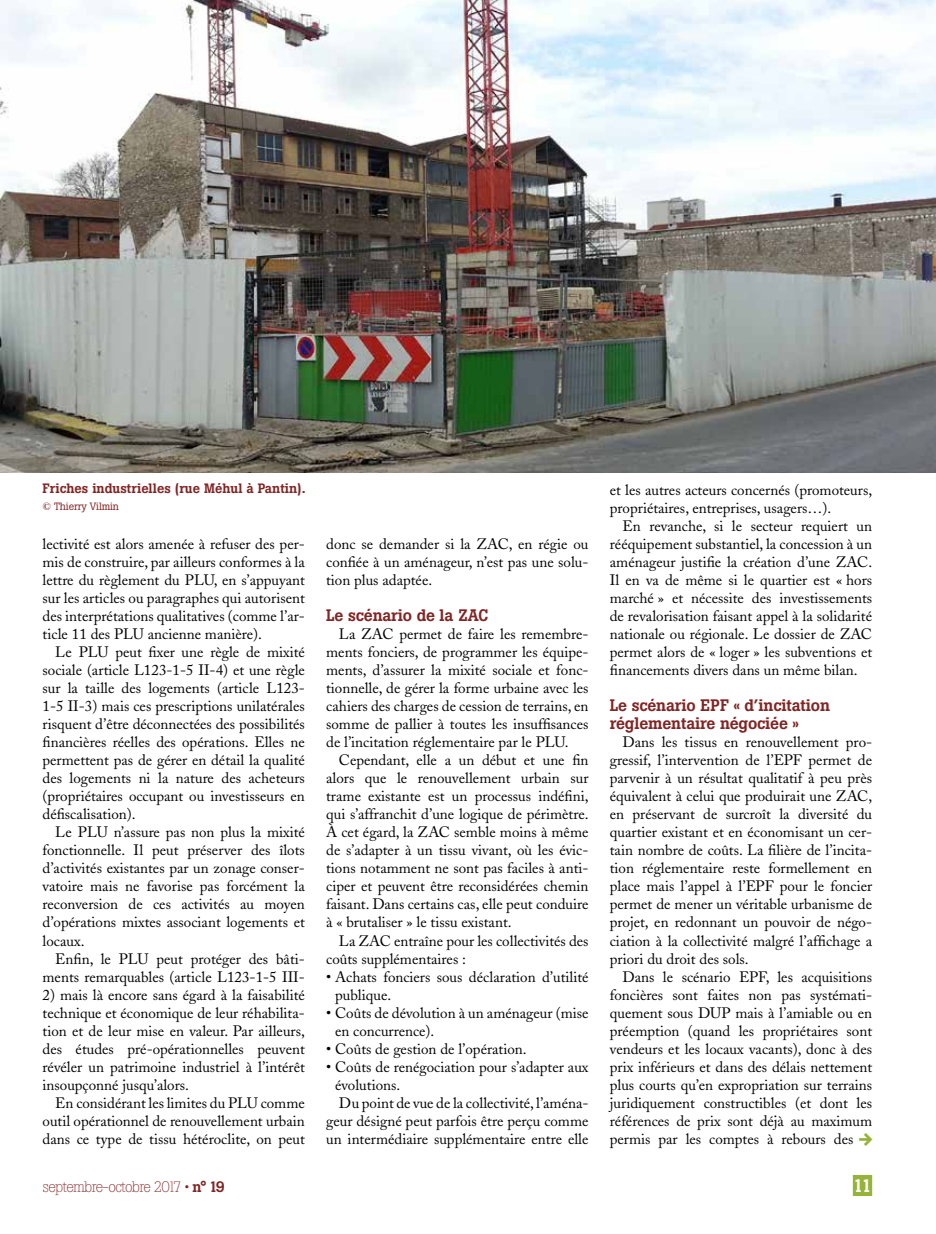
<style>
.page{position:relative;width:936px;height:1234px;background:#fff}
.page>*{position:absolute;margin:0;border:0;box-sizing:border-box;transform-origin:0 0}
.t1{font:500 18px "Boton";color:#fff}
.t2{font:18px "Flesh Plain";color:#96b439}
.t3{font:500 16.5px/18px "Boton";letter-spacing:-.01em;color:#802625}
.t4{font:15px/18px "Adobe Caslon";color:#000;text-align:justify}
.t5{font:300 15px "Boton";letter-spacing:-.05em;color:#802625}
.t6{font:500 13.5px "Boton";color:#802625}
.t7{font:10.5px "Boton";letter-spacing:-.01em;color:#802625}
.s1{font-weight:500}
</style>
<div class="page">
<div style="left:852px;top:1174px;width:20px;height:21px;background:#96b439"></div>
<img style="left:0;top:0;width:935px;height:472px">
<p class="t6" style="left:43px;top:480px;width:265px">Friches industrielles (rue Méhul à Pantin).</p>
<p class="t7" style="left:43px;top:500px;width:78px">© Thierry Vilmin</p>
<p class="t4" style="left:43px;top:535px;width:264px">lectivité est alors amenée à refuser des per&shy;mis de construire, par ailleurs conformes à la lettre du règlement du PLU, en s’appuyant sur les articles ou paragraphes qui autorisent des interprétations qualitatives (comme l’ar&shy;ticle 11 des PLU ancienne manière).</p>
<p class="t4" style="left:43px;top:643px;width:264px;text-indent:13px">Le PLU peut fixer une règle de mixité sociale (article L123-1-5 II-4) et une règle sur la taille des logements (article L123- 1-5 II-3) mais ces prescriptions unilatérales risquent d’être déconnectées des possibilités financières réelles des opérations. Elles ne permettent pas de gérer en détail la qualité des logements ni la nature des acheteurs (propriétaires occupant ou investisseurs en défiscalisation).</p>
<p class="t4" style="left:43px;top:823px;width:264px;text-indent:13px">Le PLU n’assure pas non plus la mixité fonctionnelle. Il peut préserver des îlots d’activités existantes par un zonage conser&shy;vatoire mais ne favorise pas forcément la reconversion de ces activités au moyen d’opérations mixtes associant logements et locaux.</p>
<p class="t4" style="left:43px;top:949px;width:264px;text-align:right">Enfin, le PLU peut protéger des bâti&shy;ments remarquables (article L123-1-5 III-</p>
<p class="t4" style="left:43px;top:985px;width:264px">2) mais là encore sans égard à la faisabilité technique et économique de leur réhabilita&shy;tion et de leur mise en valeur. Par ailleurs, des études pré-opérationnelles peuvent révéler un patrimoine industriel à l’intérêt insoupçonné jusqu’alors.</p>
<p class="t4" style="left:43px;top:1093px;width:264px;text-indent:13px">En considérant les limites du PLU comme outil opérationnel de renouvellement urbain dans ce type de tissu hétéroclite, on peut</p>
<p class="t4" style="left:326px;top:535px;width:264px">donc se demander si la ZAC, en régie ou confiée à un aménageur, n’est pas une solu&shy;tion plus adaptée.</p>
<p class="t3" style="left:326px;top:606px;width:164px">Le scénario de la ZAC</p>
<p class="t4" style="left:326px;top:625px;width:264px;text-indent:13px">La ZAC permet de faire les remembre&shy;ments fonciers, de programmer les équipe&shy;ments, d’assurer la mixité sociale et fonc&shy;tionnelle, de gérer la forme urbaine avec les cahiers des charges de cession de terrains, en somme de pallier à toutes les insuffisances de l’incitation réglementaire par le PLU.</p>
<p class="t4" style="left:326px;top:751px;width:264px;text-indent:13px">Cependant, elle a un début et une fin alors que le renouvellement urbain sur trame existante est un processus indéfini, qui s’affranchit d’une logique de périmètre.<br>À cet égard, la ZAC semble moins à même de s’adapter à un tissu vivant, où les évic&shy;tions notamment ne sont pas faciles à anti&shy;ciper et peuvent être reconsidérées chemin faisant. Dans certains cas, elle peut conduire à « brutaliser » le tissu existant.</p>
<p class="t4" style="left:326px;top:931px;width:264px;text-indent:13px">La ZAC entraîne pour les collectivités des coûts supplémentaires :</p>
<p class="t4" style="left:335px;top:967px;width:255px;text-indent:-9px">• Achats fonciers sous déclaration d’utilité publique.</p>
<p class="t4" style="left:335px;top:1003px;width:255px;text-indent:-9px">• Coûts de dévolution à un aménageur (mise en concurrence).</p>
<p class="t4" style="left:326px;top:1039px;width:202px">• Coûts de gestion de l’opération.</p>
<p class="t4" style="left:326px;top:1057px;width:264px">• Coûts de renégociation pour s’adapter aux</p>
<p class="t4" style="left:335px;top:1075px;width:67px">évolutions.</p>
<p class="t4" style="left:339px;top:1093px;width:251px">Du point de vue de la collectivité, l’aména-</p>
<p class="t4" style="left:326px;top:1111px;width:264px">geur désigné peut parfois être perçu comme</p>
<p class="t4" style="left:326px;top:1129px;width:264px">un intermédiaire supplémentaire entre elle</p>
<p class="t4" style="left:609px;top:481px;width:264px">et les autres acteurs concernés (promoteurs, propriétaires, entreprises, usagers…).</p>
<p class="t4" style="left:609px;top:517px;width:264px;text-indent:13px">En revanche, si le secteur requiert un rééquipement substantiel, la concession à un aménageur justifie la création d’une ZAC.<br>Il en va de même si le quartier est « hors marché » et nécessite des investissements de revalorisation faisant appel à la solidarité nationale ou régionale. Le dossier de ZAC permet alors de « loger » les subventions et financements divers dans un même bilan.</p>
<p class="t3" style="left:609px;top:696px;width:222px">Le scénario EPF « d’incitation réglementaire négociée »</p>
<p class="t4" style="left:609px;top:733px;width:264px;text-indent:13px">Dans les tissus en renouvellement pro&shy;gressif, l’intervention de l’EPF permet de parvenir à un résultat qualitatif à peu près équivalent à celui que produirait une ZAC, en préservant de surcroît la diversité du quartier existant et en économisant un cer&shy;tain nombre de coûts. La filière de l’incita&shy;tion réglementaire reste formellement en place mais l’appel à l’EPF pour le foncier permet de mener un véritable urbanisme de projet, en redonnant un pouvoir de négo&shy;ciation à la collectivité malgré l’affichage a priori du droit des sols.</p>
<p class="t4" style="left:609px;top:967px;width:264px;text-indent:13px">Dans le scénario EPF, les acquisitions foncières sont faites non pas systémati&shy;quement sous DUP mais à l’amiable ou en préemption (quand les propriétaires sont vendeurs et les locaux vacants), donc à des prix inférieurs et dans des délais nettement plus courts qu’en expropriation sur terrains juridiquement constructibles (et dont les références de prix sont déjà au maximum permis par les comptes à rebours des</p>
<p class="t2" style="left:856px;top:1128px;width:19px">w</p>
<p class="t5" style="left:43px;top:1177px;width:184px">septembre-octobre 2017 • <span class="s1">n° 19</span></p>
<p class="t1" style="left:852px;top:1174px;width:21px">11</p>
</div>
